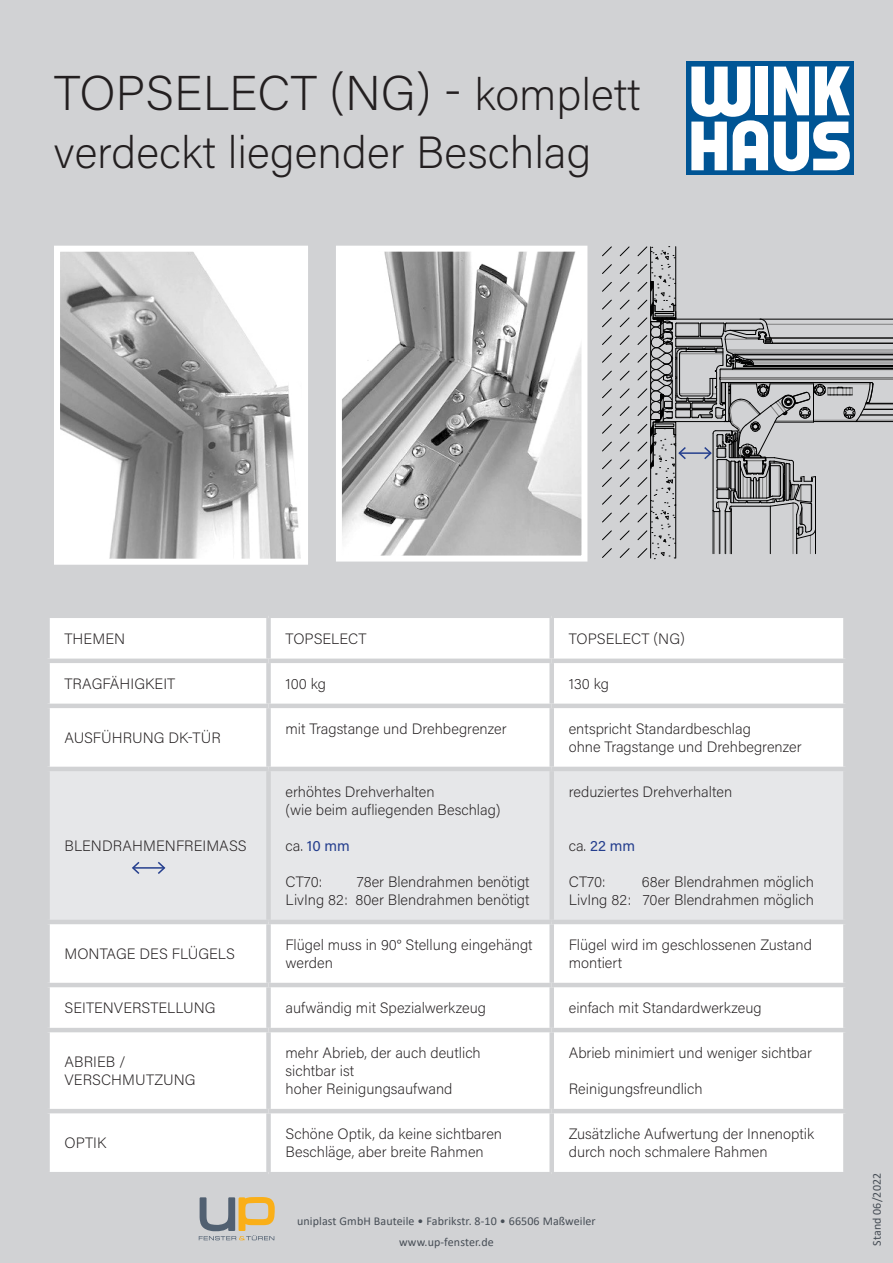
<style>
.page{position:relative;width:893px;height:1263px;background:#d1d2d4}
.page>*{position:absolute;margin:0;border:0;box-sizing:border-box;transform-origin:0 0}
.t1{font:200 48.75px "Acumin Pro";color:#231f20}
.t2{font:200 45px "Acumin Pro";color:#231f20}
.t3{font:200 15px/18px "Acumin Pro";color:#231f20}
.t4{font:15px "Acumin Pro";color:#253f8e}
.t5{font:12px/21px "Calibri";letter-spacing:.01em;color:#474e56;text-align:center}
.s1{font-size:45px}
.s2{font-weight:200;color:#231f20}
</style>
<div class="page">
<img style="left:343px;top:253px;width:237px;height:301px">
<div style="left:336px;top:246px;width:251px;height:315px;border:6px solid #fff"></div>
<img style="left:61px;top:253px;width:240px;height:305px">
<div style="left:54px;top:246px;width:254px;height:319px;border:6px solid #fff"></div>
<div style="left:50px;top:618px;width:793px;height:554px;background:#fff"></div>
<div style="left:50px;top:771px;width:793px;height:149px;background:#e6e7e9"></div>
<div style="left:266px;top:618px;width:5px;height:40px;background:#d1d2d4"></div>
<div style="left:549px;top:618px;width:5px;height:40px;background:#d1d2d4"></div>
<div style="left:45px;top:658px;width:224px;height:5px;background:#d1d2d4"></div>
<div style="left:269px;top:658px;width:283px;height:5px;background:#d1d2d4"></div>
<div style="left:266px;top:663px;width:5px;height:41px;background:#d1d2d4"></div>
<div style="left:552px;top:658px;width:296px;height:5px;background:#d1d2d4"></div>
<div style="left:549px;top:663px;width:5px;height:41px;background:#d1d2d4"></div>
<hr style="left:45px;top:704px;width:224px;height:4px;background:#d1d2d4">
<hr style="left:269px;top:704px;width:283px;height:4px;background:#d1d2d4">
<div style="left:266px;top:708px;width:5px;height:59px;background:#d1d2d4"></div>
<hr style="left:552px;top:704px;width:296px;height:4px;background:#d1d2d4">
<div style="left:549px;top:708px;width:5px;height:59px;background:#d1d2d4"></div>
<hr style="left:45px;top:767px;width:224px;height:4px;background:#d1d2d4">
<hr style="left:269px;top:767px;width:283px;height:4px;background:#d1d2d4">
<div style="left:266px;top:771px;width:5px;height:149px;background:#d1d2d4"></div>
<hr style="left:552px;top:767px;width:296px;height:4px;background:#d1d2d4">
<div style="left:549px;top:771px;width:5px;height:149px;background:#d1d2d4"></div>
<hr style="left:45px;top:920px;width:224px;height:4px;background:#d1d2d4">
<hr style="left:269px;top:920px;width:283px;height:4px;background:#d1d2d4">
<div style="left:266px;top:924px;width:5px;height:59px;background:#d1d2d4"></div>
<hr style="left:552px;top:920px;width:296px;height:4px;background:#d1d2d4">
<div style="left:549px;top:924px;width:5px;height:59px;background:#d1d2d4"></div>
<hr style="left:45px;top:983px;width:224px;height:4px;background:#d1d2d4">
<hr style="left:269px;top:983px;width:283px;height:4px;background:#d1d2d4">
<div style="left:266px;top:987px;width:5px;height:41px;background:#d1d2d4"></div>
<hr style="left:552px;top:983px;width:296px;height:4px;background:#d1d2d4">
<div style="left:549px;top:987px;width:5px;height:41px;background:#d1d2d4"></div>
<hr style="left:45px;top:1028px;width:224px;height:4px;background:#d1d2d4">
<hr style="left:269px;top:1028px;width:283px;height:4px;background:#d1d2d4">
<div style="left:266px;top:1032px;width:5px;height:77px;background:#d1d2d4"></div>
<hr style="left:552px;top:1028px;width:296px;height:4px;background:#d1d2d4">
<div style="left:549px;top:1032px;width:5px;height:77px;background:#d1d2d4"></div>
<hr style="left:45px;top:1109px;width:224px;height:4px;background:#d1d2d4">
<hr style="left:269px;top:1109px;width:283px;height:4px;background:#d1d2d4">
<div style="left:266px;top:1113px;width:5px;height:59px;background:#d1d2d4"></div>
<hr style="left:552px;top:1109px;width:296px;height:4px;background:#d1d2d4">
<div style="left:549px;top:1113px;width:5px;height:59px;background:#d1d2d4"></div>
<div style="left:686px;top:62px;width:168px;height:113px;background:#005595"></div>
<svg style="left:774px;top:67px;width:35px;height:48px"></svg>
<svg style="left:815px;top:66px;width:35px;height:49px"></svg>
<svg style="left:774px;top:121px;width:76px;height:50px"></svg>
<svg style="left:691px;top:67px;width:77px;height:103px"></svg>
<svg style="left:602px;top:246px;width:10px;height:10px"></svg>
<svg style="left:619px;top:246px;width:11px;height:10px"></svg>
<svg style="left:602px;top:264px;width:10px;height:10px"></svg>
<svg style="left:619px;top:264px;width:11px;height:10px"></svg>
<svg style="left:602px;top:282px;width:10px;height:10px"></svg>
<svg style="left:619px;top:282px;width:11px;height:10px"></svg>
<svg style="left:602px;top:299px;width:10px;height:11px"></svg>
<svg style="left:619px;top:299px;width:11px;height:11px"></svg>
<svg style="left:602px;top:317px;width:10px;height:10px"></svg>
<svg style="left:619px;top:317px;width:11px;height:10px"></svg>
<svg style="left:602px;top:335px;width:10px;height:10px"></svg>
<svg style="left:619px;top:335px;width:11px;height:10px"></svg>
<svg style="left:602px;top:353px;width:10px;height:10px"></svg>
<svg style="left:619px;top:353px;width:11px;height:10px"></svg>
<svg style="left:602px;top:370px;width:10px;height:11px"></svg>
<svg style="left:619px;top:370px;width:11px;height:11px"></svg>
<svg style="left:602px;top:388px;width:10px;height:10px"></svg>
<svg style="left:619px;top:388px;width:11px;height:10px"></svg>
<svg style="left:602px;top:406px;width:10px;height:10px"></svg>
<svg style="left:619px;top:406px;width:11px;height:10px"></svg>
<svg style="left:602px;top:424px;width:10px;height:10px"></svg>
<svg style="left:619px;top:424px;width:11px;height:10px"></svg>
<svg style="left:602px;top:441px;width:10px;height:11px"></svg>
<svg style="left:619px;top:441px;width:11px;height:11px"></svg>
<svg style="left:602px;top:459px;width:10px;height:10px"></svg>
<svg style="left:619px;top:459px;width:11px;height:10px"></svg>
<svg style="left:602px;top:477px;width:10px;height:10px"></svg>
<svg style="left:619px;top:477px;width:11px;height:10px"></svg>
<svg style="left:602px;top:495px;width:10px;height:10px"></svg>
<svg style="left:619px;top:495px;width:11px;height:10px"></svg>
<svg style="left:602px;top:512px;width:10px;height:11px"></svg>
<svg style="left:619px;top:512px;width:11px;height:11px"></svg>
<svg style="left:602px;top:530px;width:10px;height:10px"></svg>
<svg style="left:619px;top:530px;width:11px;height:10px"></svg>
<svg style="left:602px;top:548px;width:10px;height:10px"></svg>
<svg style="left:619px;top:548px;width:11px;height:10px"></svg>
<svg style="left:637px;top:246px;width:256px;height:313px"></svg>
<hr style="left:133px;top:867px;width:31px;height:2px;background:#253f8e">
<svg style="left:131px;top:860px;width:10px;height:16px"></svg>
<svg style="left:156px;top:860px;width:11px;height:16px"></svg>
<svg style="left:199px;top:1197px;width:76px;height:43px"></svg>
<h1 class="t1" style="left:54px;top:59px;width:588px">TOPSELECT (NG) - <span class="s1">komplett</span></h1>
<h2 class="t2" style="left:54px;top:122px;width:539px">verdeckt liegender Beschlag</h2>
<p class="t3" style="left:65px;top:629px;width:62px">THEMEN</p>
<p class="t3" style="left:286px;top:629px;width:82px">TOPSELECT</p>
<p class="t3" style="left:569px;top:629px;width:117px">TOPSELECT (NG)</p>
<p class="t3" style="left:65px;top:674px;width:112px">TRAGFÄHIGKEIT</p>
<p class="t3" style="left:286px;top:674px;width:42px">100 kg</p>
<p class="t3" style="left:569px;top:674px;width:42px">130 kg</p>
<p class="t3" style="left:65px;top:728px;width:158px">AUSFÜHRUNG DK-TÜR</p>
<p class="t3" style="left:286px;top:719px;width:223px">mit Tragstange und Drehbegrenzer</p>
<p class="t3" style="left:569px;top:719px;width:234px">entspricht Standardbeschlag<br>ohne Tragstange und Drehbegrenzer</p>
<p class="t3" style="left:65px;top:836px;width:184px">BLENDRAHMENFREIMASS</p>
<p class="t3" style="left:286px;top:782px;width:217px">erhöhtes Drehverhalten<br>(wie beim aufliegenden Beschlag)</p>
<p class="t4" style="left:286px;top:835px;width:66px"><span class="s2">ca.</span> 10 mm</p>
<p class="t3" style="left:286px;top:872px;width:38px">CT70:</p>
<p class="t3" style="left:286px;top:872px;width:246px;text-align:right">78er Blendrahmen benötigt<br>LivIng 82: 80er Blendrahmen benötigt</p>
<p class="t3" style="left:569px;top:782px;width:165px">reduziertes Drehverhalten</p>
<p class="t4" style="left:569px;top:835px;width:68px"><span class="s2">ca.</span> 22 mm</p>
<p class="t3" style="left:569px;top:872px;width:38px">CT70:</p>
<p class="t3" style="left:569px;top:872px;width:247px;text-align:right">68er Blendrahmen möglich<br>LivIng 82: 70er Blendrahmen möglich</p>
<p class="t3" style="left:65px;top:944px;width:172px">MONTAGE DES FLÜGELS</p>
<p class="t3" style="left:286px;top:935px;width:249px">Flügel muss in 90° Stellung eingehängt werden</p>
<p class="t3" style="left:569px;top:935px;width:245px">Flügel wird im geschlossenen Zustand montiert</p>
<p class="t3" style="left:65px;top:998px;width:152px">SEITENVERSTELLUNG</p>
<p class="t3" style="left:286px;top:998px;width:202px">aufwändig mit Spezialwerkzeug</p>
<p class="t3" style="left:569px;top:998px;width:194px">einfach mit Standardwerkzeug</p>
<p class="t3" style="left:65px;top:1052px;width:132px">ABRIEB /<br>VERSCHMUTZUNG</p>
<p class="t3" style="left:286px;top:1043px;width:197px">mehr Abrieb, der auch deutlich sichtbar ist<br>hoher Reinigungsaufwand</p>
<p class="t3" style="left:569px;top:1043px;width:245px">Abrieb minimiert und weniger sichtbar</p>
<p class="t3" style="left:569px;top:1079px;width:135px">Reinigungsfreundlich</p>
<p class="t3" style="left:65px;top:1133px;width:43px">OPTIK</p>
<p class="t3" style="left:286px;top:1124px;width:218px">Schöne Optik, da keine sichtbaren<br>Beschläge, aber breite Rahmen</p>
<p class="t3" style="left:569px;top:1124px;width:247px">Zusätzliche Aufwertung der Innenoptik durch noch schmalere Rahmen</p>
<p class="t5" style="left:297px;top:1210px;width:300px">uniplast GmbH Bauteile • Fabrikstr. 8-10 • 66506 Maßweiler www.up-fenster.de</p>
<p class="t5" style="left:866px;top:1246px;width:75px;rotate:-90deg">Stand 06/2022</p>
</div>
